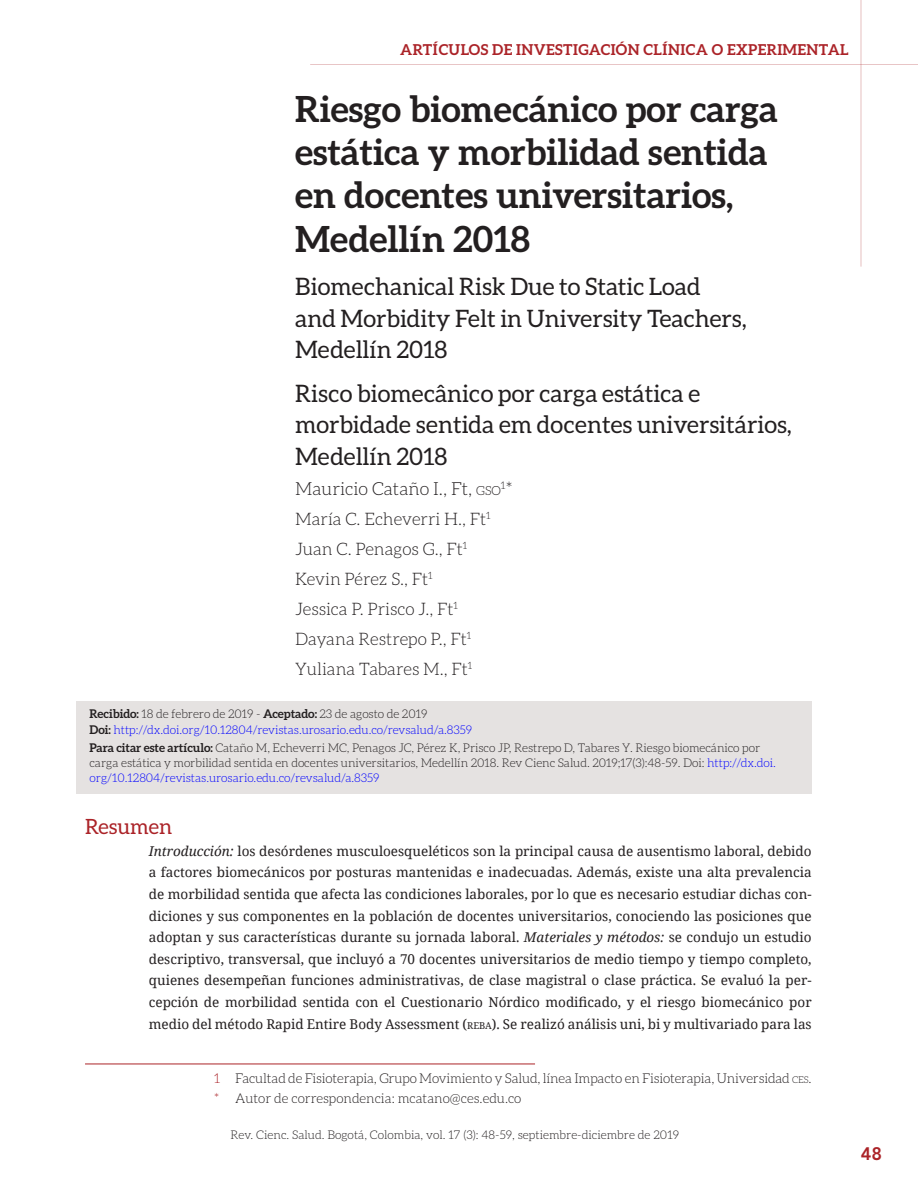
<style>
.page{position:relative;width:918px;height:1188px;background:#fff}
.page>*{position:absolute;margin:0;border:0;box-sizing:border-box;transform-origin:0 0}
.T-principal{font:700 36px/43.2px "Aleo";color:#231f20}
.T-idiomas{font:24px/31.5px "Aleo";color:#231f20}
.TIT-resumen{font:21px "Aleo";color:#ab2328}
.AUTORES-art{font:300 18px "Aleo";color:#231f20}
.t1{font:800 18px "Avenir LT Std";color:#ab2328}
.AUTORES-art-2{font:300 17.25px "Aleo";color:#231f20}
.t2{font:700 15px "Aleo";letter-spacing:.025em;color:#ab2328}
.TXT-resumen{font:13.5px/21.6px "Noto Serif";color:#231f20;text-align:justify}
.PIE-PAGINA-inicial{font:300 13.5px "Aleo";letter-spacing:-.01em;color:#231f20}
.CITACION{font:300 12px/15px "Aleo";letter-spacing:-.005em;color:#231f20}
.RECIBIDO{font:300 12px "Aleo";letter-spacing:-.005em;color:#00f}
.RECIBIDO-2{font:300 12px "Aleo";letter-spacing:-.005em;color:#231f20}
.AUTORES-art-3{font:300 10.5px "Aleo";color:#231f20}
.s1{font-size:12.6px}
.s2{font-size:18px}
.s3{font-weight:700}
.s4{font-weight:700;color:#231f20}
.s5{color:#00f}
.s6{font-style:italic}
.s7{font-size:9.45px}
.s8{color:#ab2328}
</style>
<div class="page">
<div style="left:76px;top:701px;width:736px;height:93px;background:#e5e2e1"></div>
<hr style="left:85px;top:1064px;width:450px;height:1px;background:#ab2328">
<hr style="left:310px;top:64px;width:608px;height:1px;background:#ab2328">
<hr style="left:861px;top:0;width:1px;height:267px;background:#ab2328">
<p class="t2" style="left:400px;top:41px;width:450px">ARTÍCULOS DE INVESTIGACIÓN CLÍNICA O EXPERIMENTAL</p>
<p class="T-principal" style="left:295px;top:87px;width:484px">Riesgo biomecánico por carga estática y morbilidad sentida en docentes universitarios,<br>Medellín 2018</p>
<p class="T-idiomas" style="left:295px;top:270px;width:453px">Biomechanical Risk Due to Static Load and Morbidity Felt in University Teachers,<br>Medellín 2018</p>
<p class="T-idiomas" style="left:295px;top:377px;width:498px">Risco biomecânico por carga estática e morbidade sentida em docentes universitários,<br>Medellín 2018</p>
<p class="AUTORES-art" style="left:295px;top:478px;width:207px">Mauricio Cataño I., Ft, <span class="s1">GSO</span></p>
<p class="AUTORES-art-3" style="left:501px;top:479px;width:13px">1<span class="s2">*</span></p>
<p class="AUTORES-art-2" style="left:295px;top:509px;width:197px">María C. Echeverri H., Ft<sup>1</sup></p>
<p class="AUTORES-art-2" style="left:295px;top:539px;width:174px">Juan C. Penagos G., Ft<sup>1</sup></p>
<p class="AUTORES-art-2" style="left:295px;top:569px;width:139px">Kevin Pérez S., Ft<sup>1</sup></p>
<p class="AUTORES-art-2" style="left:295px;top:599px;width:165px">Jessica P. Prisco J., Ft<sup>1</sup></p>
<p class="AUTORES-art-2" style="left:295px;top:629px;width:178px">Dayana Restrepo P., Ft<sup>1</sup></p>
<p class="AUTORES-art-2" style="left:295px;top:659px;width:179px">Yuliana Tabares M., Ft<sup>1</sup></p>
<p class="RECIBIDO-2" style="left:90px;top:707px;width:339px"><span class="s3">Recibido:</span> 18 de febrero de 2019 - <span class="s3">Aceptado:</span> 23 de agosto de 2019</p>
<p class="RECIBIDO" style="left:90px;top:723px;width:384px"><span class="s4">Doi:</span> http://dx.doi.org/10.12804/revistas.urosario.edu.co/revsalud/a.8359</p>
<p class="CITACION" style="left:90px;top:740px;width:688px"><span class="s3">Para citar este artículo:</span> Cataño M, Echeverri MC, Penagos JC, Pérez K, Prisco JP, Restrepo D, Tabares Y. Riesgo biomecánico por carga estática y morbilidad sentida en docentes universitarios, Medellín 2018. Rev Cienc Salud. 2019;17(3):48-59. Doi: <span class="s5">http://dx.doi. org/10.12804/revistas.urosario.edu.co/revsalud/a.8359</span></p>
<p class="TIT-resumen" style="left:85px;top:815px;width:89px">Resumen</p>
<p class="TXT-resumen" style="left:149px;top:840px;width:664px"><span class="s6">Introducción:</span> los desórdenes musculoesqueléticos son la principal causa de ausentismo laboral, debido a factores biomecánicos por posturas mantenidas e inadecuadas. Además, existe una alta prevalencia de morbilidad sentida que afecta las condiciones laborales, por lo que es necesario estudiar dichas con&shy;diciones y sus componentes en la población de docentes universitarios, conociendo las posiciones que adoptan y sus características durante su jornada laboral. <span class="s6">Materiales y métodos:</span> se condujo un estudio descriptivo, transversal, que incluyó a 70 docentes universitarios de medio tiempo y tiempo completo, quienes desempeñan funciones administrativas, de clase magistral o clase práctica. Se evaluó la per&shy;cepción de morbilidad sentida con el Cuestionario Nórdico modificado, y el riesgo biomecánico por medio del método Rapid Entire Body Assessment (<span class="s7">REBA</span>). Se realizó análisis uni, bi y multivariado para las</p>
<p class="PIE-PAGINA-inicial" style="left:214px;top:1071px;width:599px"><span class="s8">1</span> Facultad de Fisioterapia, Grupo Movimiento y Salud, línea Impacto en Fisioterapia, Universidad <span class="s7">CES</span>.</p>
<p class="PIE-PAGINA-inicial" style="left:214px;top:1091px;width:309px"><span class="s8">*</span> Autor de correspondencia: mcatano@ces.edu.co</p>
<p class="CITACION" style="left:230px;top:1127px;width:450px">Rev. Cienc. Salud. Bogotá, Colombia, vol. 17 (3): 48-59, septiembre-diciembre de 2019</p>
<h3 class="t1" style="left:861px;top:1143px;width:23px">48</h3>
</div>
